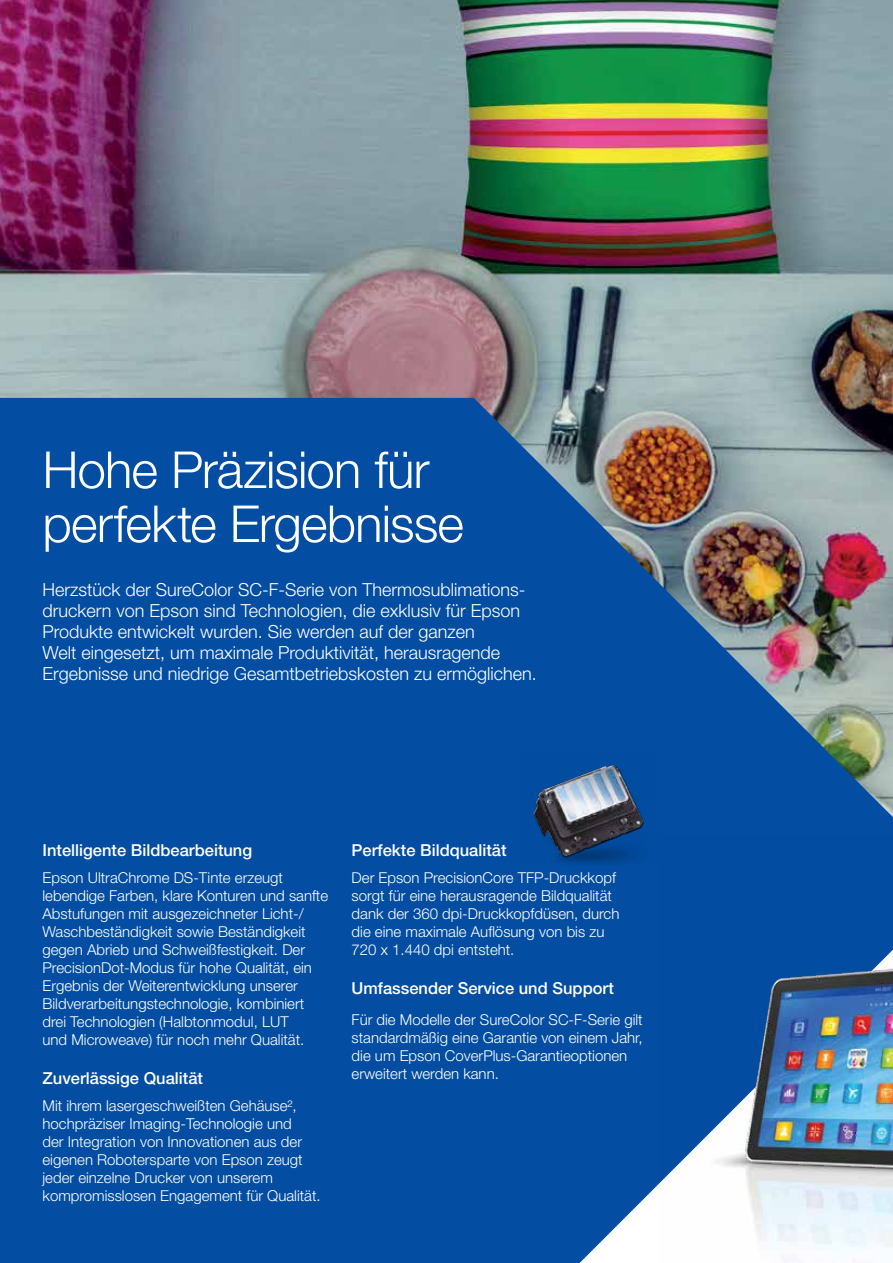
<style>
.page{position:relative;width:893px;height:1263px;background:#fff}
.page>*{position:absolute;margin:0;border:0;box-sizing:border-box;transform-origin:0 0}
.t1{font:300 51px/54px "Helvetica Neue LT Pro";letter-spacing:-.02em;color:#fff}
.t2{font:300 18px/21px "Helvetica Neue LT Pro";color:#fff}
.t3{font:500 16.5px "Helvetica Neue LT Pro";color:#fff}
.t4{font:300 15px/18px "Helvetica Neue LT Pro";color:#fff}
</style>
<div class="page">
<img style="left:0;top:0;width:893px;height:398px">
<svg style="left:0;top:398px;width:893px;height:386px;background:#265d9a"></svg>
<div style="left:0;top:784px;width:893px;height:479px;background:#034ea2"></div>
<img style="left:520px;top:752px;width:136px;height:114px">
<img style="left:660px;top:835px;width:233px;height:428px">
<h1 class="t1" style="left:43px;top:442px;width:423px">Hohe Präzision für perfekte Ergebnisse</h1>
<p class="t2" style="left:43px;top:579px;width:496px">Herzstück der SureColor SC-F-Serie von Thermosublimations&shy;druckern von Epson sind Technologien, die exklusiv für Epson Produkte entwickelt wurden. Sie werden auf der ganzen<br>Welt eingesetzt, um maximale Produktivität, herausragende Ergebnisse und niedrige Gesamtbetriebskosten zu ermöglichen.</p>
<p class="t3" style="left:43px;top:841px;width:211px">Intelligente Bildbearbeitung</p>
<p class="t4" style="left:43px;top:868px;width:287px">Epson UltraChrome DS-Tinte erzeugt lebendige Farben, klare Konturen und sanfte Abstufungen mit ausgezeichneter Licht-/ Waschbeständigkeit sowie Beständigkeit gegen Abrieb und Schweißfestigkeit. Der PrecisionDot-Modus für hohe Qualität, ein Ergebnis der Weiterentwicklung unserer Bildverarbeitungstechnologie, kombiniert drei Technologien (Halbtonmodul, LUT<br>und Microweave) für noch mehr Qualität.</p>
<p class="t3" style="left:43px;top:1068px;width:162px">Zuverlässige Qualität</p>
<p class="t4" style="left:43px;top:1096px;width:280px">Mit ihrem lasergeschweißten Gehäuse², hochpräziser Imaging-Technologie und<br>der Integration von Innovationen aus der eigenen Robotersparte von Epson zeugt jeder einzelne Drucker von unserem kompromisslosen Engagement für Qualität.</p>
<p class="t3" style="left:352px;top:841px;width:156px">Perfekte Bildqualität</p>
<p class="t4" style="left:352px;top:868px;width:269px">Der Epson PrecisionCore TFP-Druckkopf sorgt für eine herausragende Bildqualität dank der 360 dpi-Druckkopfdüsen, durch die eine maximale Auflösung von bis zu 720 x 1.440 dpi entsteht.</p>
<p class="t3" style="left:352px;top:978px;width:264px">Umfassender Service und Support</p>
<p class="t4" style="left:352px;top:1010px;width:293px">Für die Modelle der SureColor SC-F-Serie gilt standardmäßig eine Garantie von einem Jahr, die um Epson CoverPlus-Garantieoptionen erweitert werden kann.</p>
</div>
